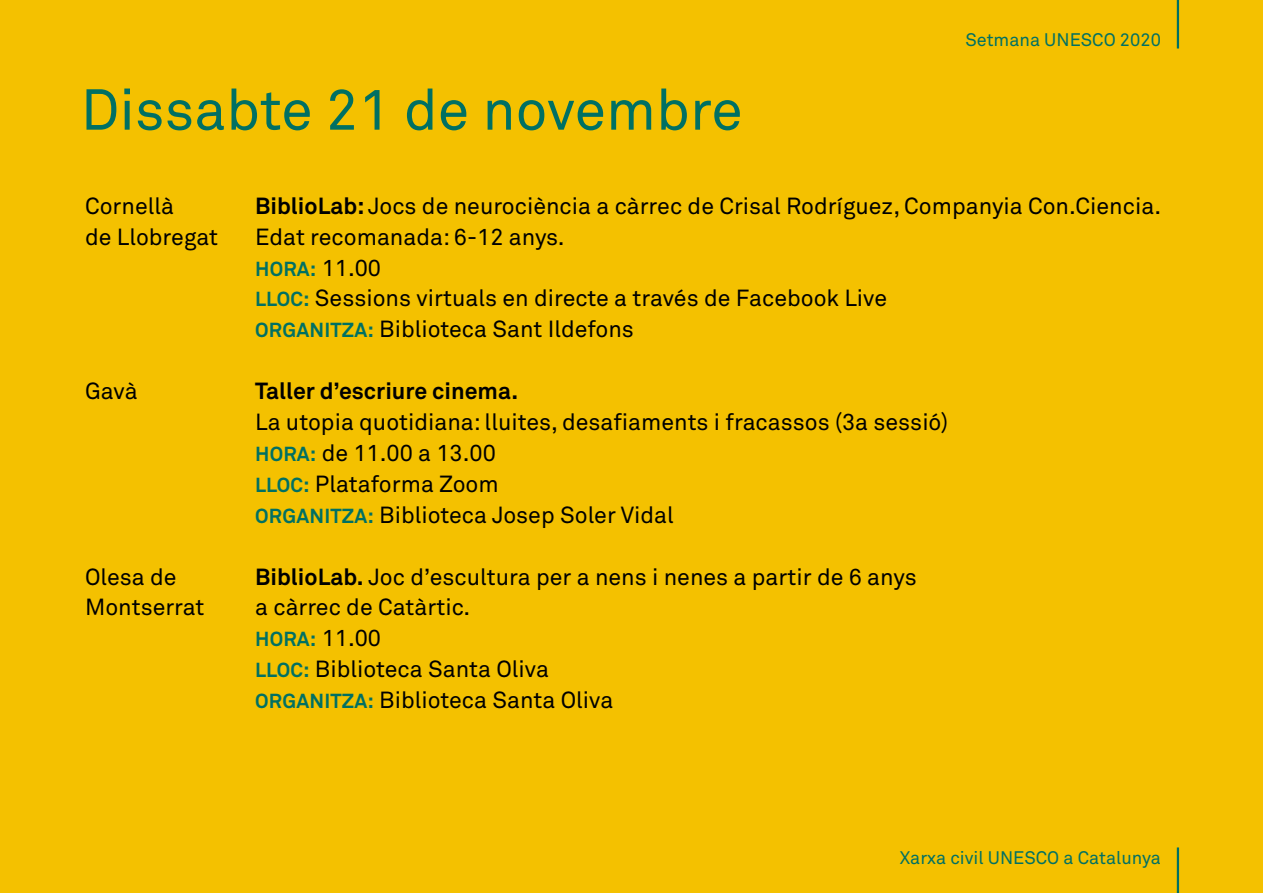
<style>
.page{position:relative;width:1263px;height:893px;background:#f4c100}
.page>*{position:absolute;margin:0;border:0;box-sizing:border-box;transform-origin:0 0}
.t1{font:57px "Akkurat Std";color:#007063}
.t2{font:23.1px/30.9px "Akkurat Std";color:#000}
.t3{font:700 23.1px "Akkurat Std";color:#000}
.t4{font:700 20.1px "Akkurat Std";letter-spacing:.01em;color:#007063}
.t5{font:18px "Akkurat Std";color:#007063}
.s1{font-weight:700}
.s2{font-weight:400;font-size:23.1px;color:#000}
.s3{font-weight:700;font-size:20.1px;color:#007063}
</style>
<div class="page">
<hr style="left:1177px;top:0;width:2px;height:49px;background:#007063">
<hr style="left:1177px;top:847px;width:2px;height:46px;background:#007063">
<h1 class="t1" style="left:81px;top:77px;width:663px">Dissabte 21 de novembre</h1>
<p class="t5" style="left:965px;top:30px;width:197px">Setmana UNESCO 2020</p>
<p class="t2" style="left:85px;top:190px;width:135px">Cornellà<br>de Llobregat</p>
<p class="t2" style="left:255px;top:190px;width:908px"><span class="s1">BiblioLab:</span> Jocs de neurociència a càrrec de Crisal Rodríguez, Companyia Con.Ciencia.<br>Edat recomanada: 6-12 anys.</p>
<p class="t4" style="left:255px;top:256px;width:127px">HORA: <span class="s2">11.00</span></p>
<p class="t2" style="left:255px;top:283px;width:633px"><span class="s3">LLOC:</span> Sessions virtuals en directe a través de Facebook Live<br><span class="s3">ORGANITZA:</span> Biblioteca Sant Ildefons</p>
<p class="t2" style="left:85px;top:376px;width:54px">Gavà</p>
<p class="t3" style="left:255px;top:377px;width:264px">Taller d’escriure cinema.</p>
<p class="t2" style="left:255px;top:407px;width:694px">La utopia quotidiana: lluites, desafiaments i fracassos (3a sessió)<br><span class="s3">HORA:</span> de 11.00 a 13.00<br><span class="s3">LLOC:</span> Plataforma Zoom<br><span class="s3">ORGANITZA:</span> Biblioteca Josep Soler Vidal</p>
<p class="t2" style="left:85px;top:561px;width:121px">Olesa de<br>Montserrat</p>
<p class="t2" style="left:255px;top:561px;width:663px"><span class="s1">BiblioLab.</span> Joc d’escultura per a nens i nenes a partir de 6 anys a càrrec de Catàrtic.</p>
<p class="t4" style="left:255px;top:627px;width:127px">HORA: <span class="s2">11.00</span></p>
<p class="t2" style="left:255px;top:654px;width:360px"><span class="s3">LLOC:</span> Biblioteca Santa Oliva<br><span class="s3">ORGANITZA:</span> Biblioteca Santa Oliva</p>
<p class="t5" style="left:900px;top:847px;width:262px">Xarxa civil UNESCO a Catalunya</p>
</div>
